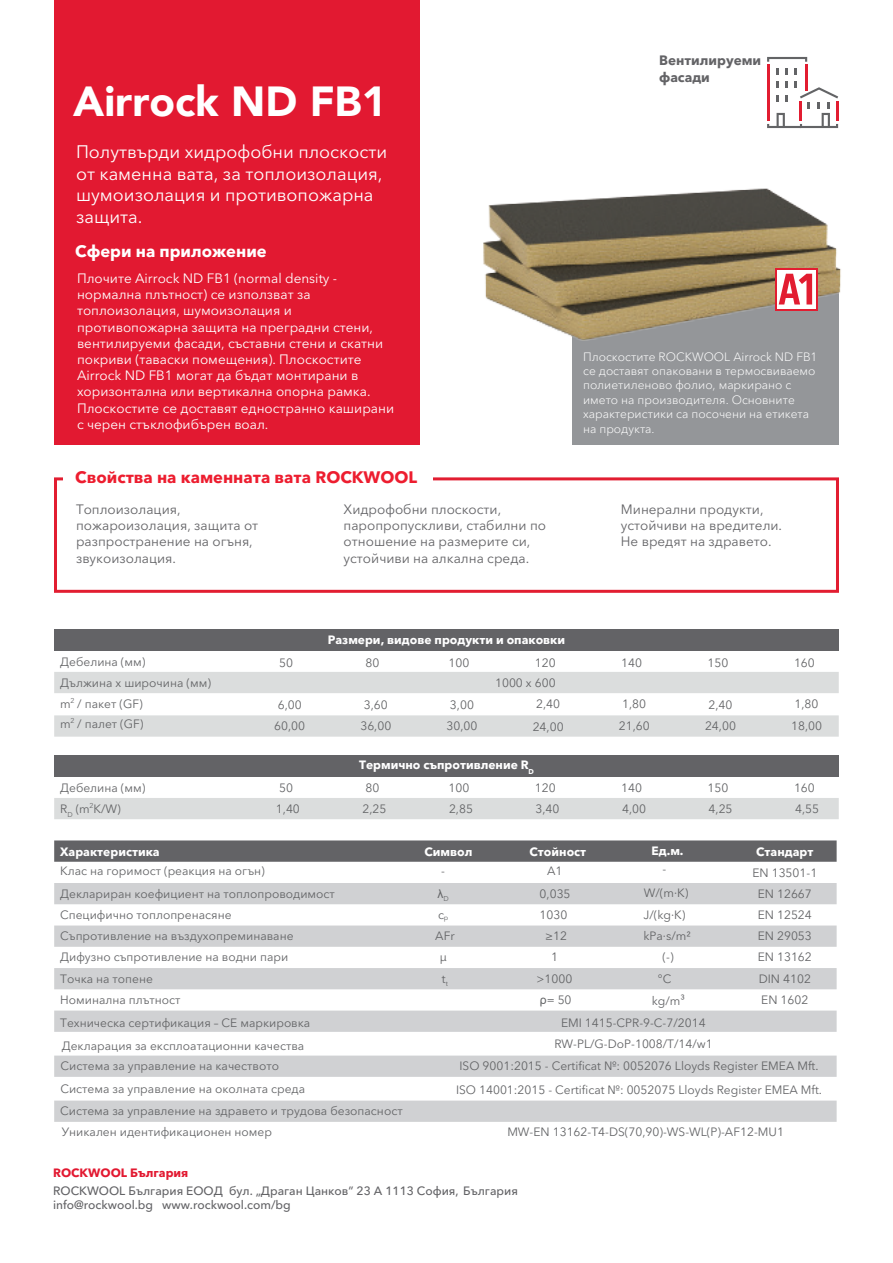
<style>
.page{position:relative;width:893px;height:1263px;background:#fff}
.page>*{position:absolute;margin:0;border:0;box-sizing:border-box;transform-origin:0 0}
.t1{font:900 42px "Avenir";color:#fff}
.t2{font:18px/21.6px "Avenir Next Cyr";color:#fff}
.t3{font:700 16.5px "Avenir Next Cyr";color:#ed1d2f}
.t4{font:700 16.5px "Avenir Next Cyr";color:#fff}
.t5{font:13.5px/16.2px "Avenir Next Cyr";color:#fff}
.t6{font:13.5px/16.2px "Avenir Next Cyr";color:#636366}
.t7{font:700 13.5px/16.2px "Avenir Next Cyr";color:#636366}
.t8{font:12px/21.3px "Avenir Next Cyr";color:#636466}
.t9{font:300 12px/14.4px "Avenir Next Cyr";color:#fff}
.t10{font:700 12px "Avenir Next Cyr";color:#fff}
.t11{font:500 12px/14.4px "Avenir Next Cyr";color:#636366}
.t12{font:12px "Avenir Next LT Pro";color:#636466}
.t13{font:700 12px "Avenir Next Cyr";color:#e21931}
.t14{font:12px "Arial";color:#636466}
.s1{font-family:"Arial"}
</style>
<div class="page">
<svg style="left:54px;top:840px;width:783px;height:22px;background:#68686b"></svg>
<svg style="left:54px;top:883px;width:783px;height:239px"></svg>
<svg style="left:54px;top:925px;width:783px;height:22px;background:#d1d2d4"></svg>
<svg style="left:54px;top:715px;width:785px;height:22px;background:#dcdede"></svg>
<svg style="left:767px;top:57px;width:40px;height:5px"></svg>
<svg style="left:777px;top:68px;width:2px;height:6px"></svg>
<svg style="left:785px;top:68px;width:3px;height:6px"></svg>
<svg style="left:794px;top:68px;width:3px;height:6px"></svg>
<svg style="left:767px;top:82px;width:71px;height:46px"></svg>
<hr style="left:767px;top:64px;width:2px;height:57px;background:#e21d31">
<hr style="left:800px;top:101px;width:2px;height:20px;background:#e21d31">
<hr style="left:836px;top:101px;width:2px;height:20px;background:#e21d31">
<hr style="left:805px;top:64px;width:2px;height:27px;background:#e21d31">
<div style="left:572px;top:272px;width:267px;height:172px;background:#949699"></div>
<div style="left:54px;top:0;width:365px;height:444px;background:#e21931"></div>
<svg style="left:54px;top:477px;width:785px;height:116px"></svg>
<div style="left:64px;top:459px;width:369px;height:30px;background:#fff"></div>
<div style="left:54px;top:629px;width:785px;height:22px;background:#636366"></div>
<div style="left:54px;top:672px;width:785px;height:21px;background:#dbdddd"></div>
<div style="left:54px;top:755px;width:785px;height:22px;background:#636366"></div>
<div style="left:54px;top:798px;width:785px;height:21px;background:#dbdddd"></div>
<img style="left:483px;top:188px;width:358px;height:153px">
<div style="left:775px;top:268px;width:43px;height:42px;background:linear-gradient(to right,#fff,#fff)"></div>
<svg style="left:777px;top:270px;width:39px;height:38px"></svg>
<svg style="left:779px;top:274px;width:33px;height:30px"></svg>
<h1 class="t1" style="left:73px;top:65px;width:315px">Airrock ND FB1</h1>
<h2 class="t2" style="left:76px;top:141px;width:313px">Полутвърди хидрофобни плоскости от каменна вата, за топлоизолация, шумоизолация и противопожарна защита.</h2>
<h3 class="t4" style="left:75px;top:241px;width:193px">Сфери на приложение</h3>
<p class="t5" style="left:77px;top:270px;width:319px">Плочите Airrock ND FB1 (normal density - нормална плътност) се използват за топлоизолация, шумоизолация и противопожарна защита на преградни стени, вентилируеми фасади, съставни стени и скатни покриви (таваски помещения). Плоскостите Airrock ND FB1 могат да бъдат монтирани в хоризонтална или вертикална опорна рамка.<br>Плоскостите се доставят едностранно каширани с черен стъклофибърен воал.</p>
<h3 class="t3" style="left:75px;top:467px;width:343px">Свойства на каменната вата ROCKWOOL</h3>
<p class="t7" style="left:659px;top:53px;width:104px">Вентилируеми фасади</p>
<p class="t9" style="left:583px;top:349px;width:236px">Плоскостите ROCKWOOL Airrock ND FB1 се доставят опаковани в термосвиваемо полиетиленово фолио, маркирано с името на производителя. Основните характеристики са посочени на етикета на продукта.</p>
<p class="t6" style="left:344px;top:501px;width:204px">Хидрофобни плоскости, паропропускливи, стабилни по отношение на размерите си, устойчиви на алкална среда.</p>
<p class="t6" style="left:76px;top:501px;width:184px">Топлоизолация, пожароизолация, защита от разпространение на огъня, звукоизолация.</p>
<p class="t6" style="left:621px;top:501px;width:163px">Минерални продукти, устойчиви на вредители.<br>Не вредят на здравето.</p>
<p class="t10" style="left:328px;top:632px;width:239px">Размери, видове продукти и опаковки</p>
<p class="t8" style="left:60px;top:651px;width:152px">Дебелина (мм)<br>Дължина x широчина (мм) m<sup>2</sup> / пакет (GF)</p>
<p class="t8" style="left:448px;top:652px;width:22px">100</p>
<p class="t8" style="left:535px;top:652px;width:22px">120</p>
<p class="t8" style="left:621px;top:652px;width:22px">140</p>
<p class="t8" style="left:708px;top:652px;width:22px">150</p>
<p class="t8" style="left:794px;top:652px;width:22px">160</p>
<p class="t8" style="left:495px;top:672px;width:62px">1000 x 600</p>
<p class="t8" style="left:279px;top:652px;width:15px">50</p>
<p class="t8" style="left:366px;top:652px;width:15px">80</p>
<p class="t8" style="left:450px;top:694px;width:25px">3,00</p>
<p class="t8" style="left:536px;top:694px;width:25px">2,40</p>
<p class="t8" style="left:622px;top:694px;width:25px">1,80</p>
<p class="t8" style="left:708px;top:694px;width:25px">2,40</p>
<p class="t8" style="left:794px;top:694px;width:25px">1,80</p>
<p class="t8" style="left:274px;top:694px;width:32px">6,00<br>60,00</p>
<p class="t8" style="left:360px;top:694px;width:32px">3,60<br>36,00</p>
<p class="t8" style="left:60px;top:713px;width:85px">m<sup>2</sup> / палет (GF)</p>
<p class="t8" style="left:447px;top:715px;width:32px">30,00</p>
<p class="t8" style="left:533px;top:716px;width:32px">24,00</p>
<p class="t8" style="left:619px;top:715px;width:32px">21,60</p>
<p class="t8" style="left:705px;top:715px;width:32px">24,00</p>
<p class="t8" style="left:791px;top:715px;width:32px">18,00</p>
<p class="t8" style="left:60px;top:777px;width:87px">Дебелина (мм)<br>R<sub>D</sub> (m<sup>2</sup>K/W)</p>
<p class="t10" style="left:359px;top:758px;width:176px">Термично съпротивление R<sub>D</sub></p>
<p class="t8" style="left:279px;top:777px;width:15px">50</p>
<p class="t8" style="left:366px;top:777px;width:15px">80</p>
<p class="t8" style="left:448px;top:777px;width:22px">100</p>
<p class="t8" style="left:535px;top:777px;width:22px">120</p>
<p class="t8" style="left:621px;top:777px;width:22px">140</p>
<p class="t8" style="left:708px;top:777px;width:22px">150</p>
<p class="t8" style="left:794px;top:777px;width:22px">160</p>
<p class="t12" style="left:276px;top:802px;width:25px">1,40</p>
<p class="t12" style="left:362px;top:802px;width:25px">2,25</p>
<p class="t12" style="left:449px;top:802px;width:25px">2,85</p>
<p class="t12" style="left:535px;top:802px;width:25px">3,40</p>
<p class="t12" style="left:622px;top:802px;width:25px">4,00</p>
<p class="t12" style="left:709px;top:802px;width:25px">4,25</p>
<p class="t12" style="left:795px;top:802px;width:25px">4,55</p>
<p class="t10" style="left:60px;top:844px;width:101px">Характеристика</p>
<p class="t10" style="left:424px;top:844px;width:49px">Символ</p>
<p class="t10" style="left:530px;top:844px;width:58px">Стойност</p>
<p class="t10" style="left:652px;top:844px;width:33px">Ед.м.</p>
<p class="t10" style="left:756px;top:844px;width:59px">Стандарт</p>
<p class="t8" style="left:60px;top:860px;width:206px">Клас на горимост (реакция на огън)</p>
<p class="t8" style="left:441px;top:860px;width:5px">-</p>
<p class="t8" style="left:547px;top:860px;width:17px">A1</p>
<p class="t8" style="left:663px;top:858px;width:5px">-</p>
<p class="t8" style="left:752px;top:862px;width:66px">EN 13501-1</p>
<p class="t8" style="left:60px;top:883px;width:276px">Деклариран коефициент на топлопроводимост</p>
<p class="t14" style="left:437px;top:886px;width:13px">λ<sub>D</sub></p>
<p class="t8" style="left:540px;top:883px;width:32px">0,035</p>
<p class="t8" style="left:758px;top:883px;width:56px">EN 12667</p>
<p class="t8" style="left:60px;top:925px;width:235px">Съпротивление на въздухопреминаване</p>
<p class="t8" style="left:435px;top:925px;width:21px">AFr</p>
<p class="t8" style="left:758px;top:925px;width:56px">EN 29053</p>
<p class="t8" style="left:60px;top:968px;width:94px">Точка на топене</p>
<p class="t8" style="left:442px;top:968px;width:8px">t<sub>t</sub></p>
<p class="t8" style="left:658px;top:968px;width:15px">°C</p>
<p class="t8" style="left:759px;top:968px;width:54px">DIN 4102</p>
<p class="t8" style="left:60px;top:1012px;width:252px">Техническа сертификация – CE маркировка</p>
<p class="t12" style="left:561px;top:1015px;width:146px">EMI 1415-CPR-9-C-7/2014</p>
<p class="t8" style="left:644px;top:883px;width:46px">W/(m∙K)</p>
<p class="t8" style="left:60px;top:904px;width:173px">Специфично топлопренасяне</p>
<p class="t8" style="left:438px;top:904px;width:12px">c<sub>p</sub></p>
<p class="t8" style="left:539px;top:904px;width:29px">1030</p>
<p class="t8" style="left:643px;top:904px;width:43px">J/(kg∙K)</p>
<p class="t8" style="left:758px;top:904px;width:56px">EN 12524</p>
<p class="t12" style="left:643px;top:929px;width:49px">kPa∙s/m²</p>
<p class="t8" style="left:545px;top:925px;width:23px">≥12</p>
<p class="t8" style="left:537px;top:968px;width:37px">&gt;1000</p>
<p class="t8" style="left:60px;top:946px;width:230px">Дифузно съпротивление на водни пари</p>
<p class="t8" style="left:440px;top:946px;width:9px">μ</p>
<p class="t8" style="left:551px;top:946px;width:8px">1</p>
<p class="t8" style="left:663px;top:946px;width:13px">(-)</p>
<p class="t8" style="left:758px;top:946px;width:56px">EN 13162</p>
<p class="t8" style="left:60px;top:989px;width:122px">Номинална плътност</p>
<p class="t8" style="left:540px;top:989px;width:33px"><span class="s1">ρ</span>= 50</p>
<p class="t8" style="left:652px;top:990px;width:35px">kg/m³</p>
<p class="t8" style="left:761px;top:989px;width:49px">EN 1602</p>
<p class="t8" style="left:62px;top:1035px;width:244px">Декларация за експлоатационни качества</p>
<p class="t12" style="left:554px;top:1037px;width:160px">RW-PL/G-DoP-1008/T/14/w1</p>
<p class="t8" style="left:61px;top:1055px;width:220px">Система за управление на качеството</p>
<p class="t8" style="left:459px;top:1055px;width:360px">ISO 9001:2015 - Certificat №: 0052076 Lloyds Register EMEA Mft.</p>
<p class="t8" style="left:60px;top:1078px;width:246px">Система за управление на околната среда</p>
<p class="t8" style="left:456px;top:1079px;width:367px">ISO 14001:2015 - Certificat №: 0052075 Lloyds Register EMEA Mft.</p>
<p class="t8" style="left:60px;top:1100px;width:344px">Система за управление на здравето и трудова безопасност<br>Уникален идентификационен номер</p>
<p class="t8" style="left:507px;top:1121px;width:278px">MW-EN 13162-T4-DS(70,90)-WS-WL(P)-AF12-MU1</p>
<p class="t13" style="left:53px;top:1165px;width:137px">ROCKWOOL България</p>
<p class="t11" style="left:53px;top:1183px;width:466px">ROCKWOOL България EООД бул. „Драган Цанков” 23 А 1113 София, България info@rockwool.bg www.rockwool.com/bg</p>
</div>
